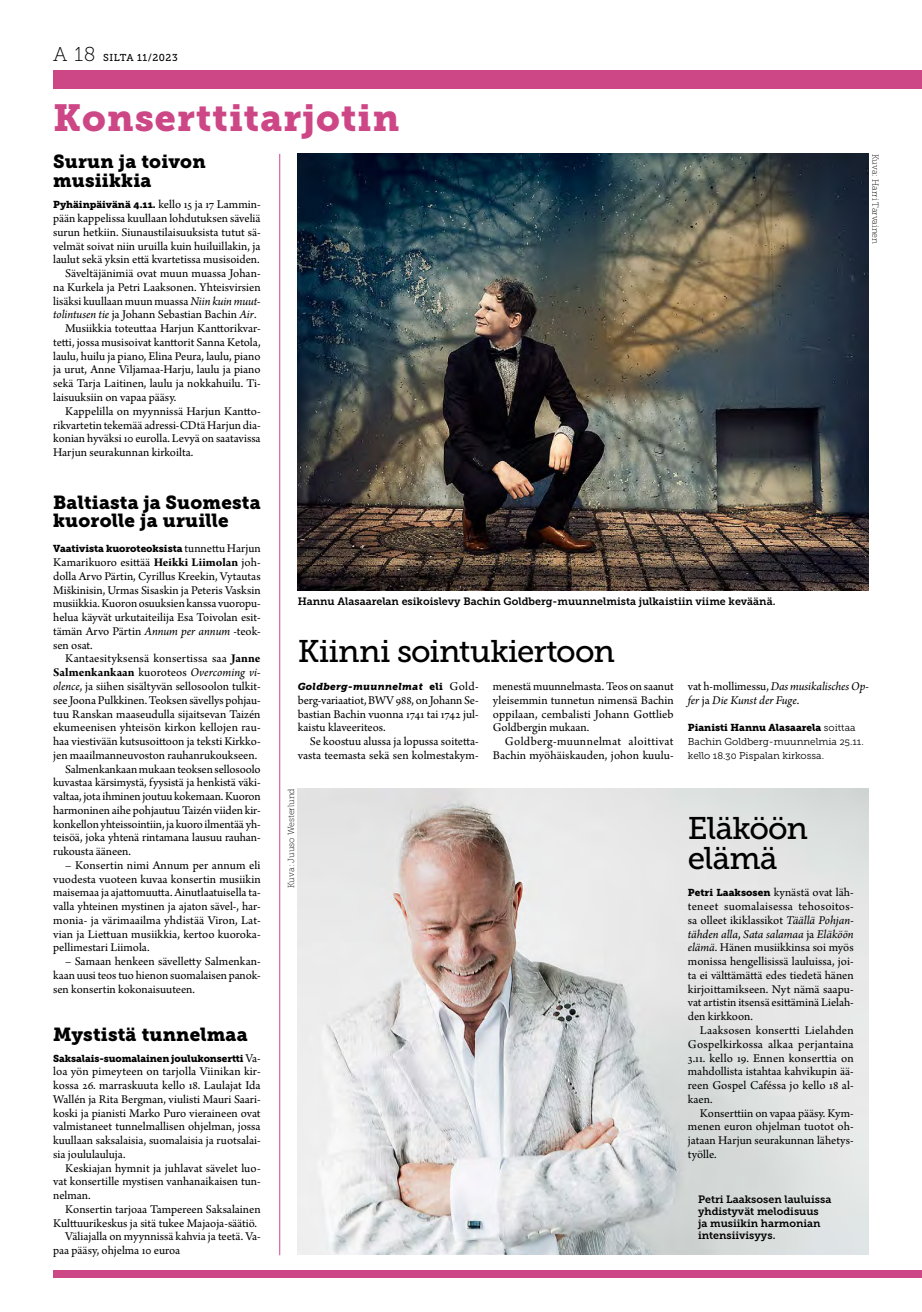
<style>
.page{position:relative;width:922px;height:1312px;background:#fff}
.page>*{position:absolute;margin:0;border:0;box-sizing:border-box;transform-origin:0 0}
.t1{font:37.5px "Museo Slab 900";letter-spacing:.03em;color:#cd4786}
.t2{font:31.25px/30.2px "Museo Slab 500";letter-spacing:-.025em;color:#000}
.t3{font:18.75px/18.8px "Museo Slab 900";letter-spacing:.01em;color:#000}
.t4{font:12.5px/13.8px "Arno Pro";color:#000;text-align:justify}
.t5{font:italic 12.5px/13.8px "Arno Pro";letter-spacing:-.005em;color:#000}
.t6{font:700 12.5px "Arno Pro";letter-spacing:.005em;color:#000}
.t7{font:10.62px/11.9px "Museo Slab 700";color:#000}
.t8{font:10px "Museo Slab 900";color:#000}
.t9{font:10px/13.8px "Museo Slab 300";color:#000}
.t10{font:italic 10px "Museo Slab 900";letter-spacing:.03em;color:#000}
.t11{font:10px "Museo Slab 500";letter-spacing:.03em;color:#000}
.t12{font:8.75px "Museo Slab 100";color:#000}
.s1{font-family:"Museo Slab 100";font-size:20px}
.s2{font-family:"Arno Pro";font-size:12.5px}
.s3{font-style:italic}
.s4{font-weight:700}
.s5{font-weight:400}
.s6{font-weight:400;font-style:italic}
.s7{font-style:normal}
.s8{font-family:"Arno Pro";font-style:normal;font-size:12.5px}
.s9{font-family:"Museo Slab 300"}
.s10{font-family:"Museo Slab 900";font-size:10px}
</style>
<div class="page">
<div style="left:53px;top:1269px;width:868px;height:7px;background:#cd4786"></div>
<div style="left:53px;top:70px;width:868px;height:19px;background:#cd4786"></div>
<hr style="left:279px;top:154px;width:1px;height:1100px;background:#cd4786">
<img style="left:298px;top:788px;width:570px;height:466px">
<img style="left:298px;top:154px;width:570px;height:436px">
<p class="t11" style="left:53px;top:52px;width:126px"><span class="s1">A 18</span> SILTA 11/2023</p>
<h1 class="t1" style="left:53px;top:96px;width:347px">Konserttitarjotin</h1>
<h3 class="t3" style="left:53px;top:152px;width:154px">Surun ja toivon musiikkia</h3>
<p class="t8" style="left:53px;top:199px;width:209px">Pyhäinpäivänä 4.11. <span class="s2">kello 15 ja 17 Lammin-</span></p>
<p class="t4" style="left:53px;top:212px;width:209px">pään kappelissa kuullaan lohdutuksen säveliä</p>
<p class="t4" style="left:53px;top:226px;width:209px">surun hetkiin. Siunaustilaisuuksista tutut sä-</p>
<p class="t4" style="left:53px;top:240px;width:209px">velmät soivat niin uruilla kuin huiluillakin, ja</p>
<p class="t4" style="left:53px;top:253px;width:208px">laulut sekä yksin että kvartetissa musisoiden.</p>
<p class="t4" style="left:65px;top:267px;width:197px">Säveltäjänimiä ovat muun muassa Johan-</p>
<p class="t4" style="left:53px;top:281px;width:209px">na Kurkela ja Petri Laaksonen. Yhteisvirsien</p>
<p class="t4" style="left:53px;top:295px;width:209px">lisäksi kuullaan muun muassa <span class="s3">Niin kuin muut-</span></p>
<p class="t4" style="left:53px;top:308px;width:205px"><span class="s3">tolintusen tie</span> ja Johann Sebastian Bachin <span class="s3">Air</span>.</p>
<p class="t4" style="left:65px;top:322px;width:197px">Musiikkia toteuttaa Harjun Kanttorikvar-</p>
<p class="t4" style="left:53px;top:336px;width:209px">tetti, jossa musisoivat kanttorit Sanna Ketola,</p>
<p class="t4" style="left:53px;top:350px;width:209px">laulu, huilu ja piano, Elina Peura, laulu, piano</p>
<p class="t4" style="left:53px;top:363px;width:209px">ja urut, Anne Viljamaa-Harju, laulu ja piano</p>
<p class="t4" style="left:53px;top:377px;width:209px">sekä Tarja Laitinen, laulu ja nokkahuilu. Ti-</p>
<p class="t4" style="left:53px;top:391px;width:125px">laisuuksiin on vapaa pääsy.</p>
<p class="t4" style="left:65px;top:405px;width:197px">Kappelilla on myynnissä Harjun Kantto-</p>
<p class="t4" style="left:53px;top:418px;width:209px">rikvartetin tekemää adressi-CDtä Harjun dia-</p>
<p class="t4" style="left:53px;top:432px;width:209px">konian hyväksi 10 eurolla. Levyä on saatavissa</p>
<p class="t4" style="left:53px;top:446px;width:142px">Harjun seurakunnan kirkoilta.</p>
<p class="t12" style="left:879px;top:154px;width:92px;rotate:90deg">Kuva: Harri Tarvainen</p>
<h3 class="t3" style="left:53px;top:493px;width:209px">Baltiasta ja Suomesta kuorolle ja uruille</h3>
<p class="t8" style="left:53px;top:543px;width:209px">Vaativista kuoroteoksista <span class="s2">tunnettu Harjun</span></p>
<p class="t4" style="left:53px;top:556px;width:209px">Kamarikuoro esittää <span class="s4">Heikki Liimolan</span> joh&shy;dolla Arvo Pärtin, Cyrillus Kreekin, Vytautas Miškinisin, Urmas Sisaskin ja Peteris Vasksin musiikkia. Kuoron osuuksien kanssa vuoropu&shy;helua käyvät urkutaiteilija Esa Toivolan esit&shy;tämän Arvo Pärtin <span class="s3">Annum per annum</span> -teok&shy;sen osat.</p>
<p class="t4" style="left:65px;top:652px;width:197px">Kantaesityksensä konsertissa saa <span class="s4">Janne</span></p>
<p class="t6" style="left:53px;top:665px;width:209px">Salmenkankaan <span class="s5">kuoroteos</span> <span class="s6">Overcoming vi-</span></p>
<p class="t4" style="left:53px;top:680px;width:209px"><span class="s3">olence</span>, ja siihen sisältyvän sellosoolon tulkit-</p>
<p class="t4" style="left:53px;top:693px;width:209px">see Joona Pulkkinen. Teoksen sävellys pohjau-</p>
<p class="t4" style="left:53px;top:707px;width:209px">tuu Ranskan maaseudulla sijaitsevan Taizén</p>
<p class="t4" style="left:53px;top:721px;width:209px">ekumeenisen yhteisön kirkon kellojen rau-</p>
<p class="t4" style="left:53px;top:735px;width:209px">haa viestivään kutsusoittoon ja teksti Kirkko-</p>
<p class="t4" style="left:53px;top:748px;width:205px">jen maailmanneuvoston rauhanrukoukseen.</p>
<p class="t4" style="left:65px;top:762px;width:197px">Salmenkankaan mukaan teoksen sellosoolo</p>
<p class="t4" style="left:53px;top:776px;width:209px">kuvastaa kärsimystä, fyysistä ja henkistä väki-</p>
<p class="t4" style="left:53px;top:790px;width:209px">valtaa, jota ihminen joutuu kokemaan. Kuoron</p>
<p class="t4" style="left:53px;top:803px;width:209px">harmoninen aihe pohjautuu Taizén viiden kir-</p>
<p class="t4" style="left:53px;top:817px;width:209px">konkellon yhteissointiin, ja kuoro ilmentää yh-</p>
<p class="t4" style="left:53px;top:831px;width:209px">teisöä, joka yhtenä rintamana lausuu rauhan-</p>
<p class="t4" style="left:53px;top:845px;width:79px">rukousta ääneen.</p>
<p class="t4" style="left:53px;top:858px;width:209px;text-indent:12px">– Konsertin nimi Annum per annum eli vuodesta vuoteen kuvaa konsertin musiikin maisemaa ja ajattomuutta. Ainutlaatuisella ta&shy;valla yhteinen mystinen ja ajaton sävel-, har&shy;monia- ja värimaailma yhdistää Viron, Lat&shy;vian ja Liettuan musiikkia, kertoo kuoroka&shy;pellimestari Liimola.</p>
<p class="t4" style="left:53px;top:955px;width:209px;text-indent:12px">– Samaan henkeen sävelletty Salmenkan&shy;kaan uusi teos tuo hienon suomalaisen panok&shy;sen konsertin kokonaisuuteen.</p>
<h3 class="t3" style="left:53px;top:1024px;width:196px">Mystistä tunnelmaa</h3>
<p class="t8" style="left:53px;top:1051px;width:209px">Saksalais-suomalainen joulukonsertti <span class="s2">Va-</span></p>
<p class="t4" style="left:53px;top:1065px;width:209px">loa yön pimeyteen on tarjolla Viinikan kir&shy;kossa 26. marraskuuta kello 18. Laulajat Ida Wallén ja Rita Bergman, viulisti Mauri Saari&shy;koski ja pianisti Marko Puro vieraineen ovat valmistaneet tunnelmallisen ohjelman, jossa kuullaan saksalaisia, suomalaisia ja ruotsalai&shy;sia joululauluja.</p>
<p class="t4" style="left:53px;top:1161px;width:209px;text-indent:12px">Keskiajan hymnit ja juhlavat sävelet luo&shy;vat konsertille mystisen vanhanaikaisen tun&shy;nelman.</p>
<p class="t4" style="left:65px;top:1202px;width:197px">Konsertin tarjoaa Tampereen Saksalainen</p>
<p class="t4" style="left:53px;top:1216px;width:205px">Kulttuurikeskus ja sitä tukee Majaoja-säätiö.</p>
<p class="t4" style="left:65px;top:1230px;width:197px">Väliajalla on myynnissä kahvia ja teetä. Va-</p>
<p class="t4" style="left:53px;top:1243px;width:128px">paa pääsy, ohjelma 10 euroa</p>
<p class="t7" style="left:298px;top:595px;width:479px">Hannu Alasaarelan esikoislevy Bachin Goldberg-muunnelmista julkaistiin viime keväänä.</p>
<h2 class="t2" style="left:298px;top:636px;width:318px">Kiinni sointukiertoon</h2>
<p class="t10" style="left:298px;top:680px;width:182px">Goldberg-muunnelmat <span class="s7">eli</span> <span class="s8">Gold-</span></p>
<p class="t4" style="left:298px;top:693px;width:182px">berg-variaatiot, BWV 988, on Johann Se&shy;bastian Bachin vuonna 1741 tai 1742 jul&shy;kaistu klaveeriteos.</p>
<p class="t4" style="left:298px;top:735px;width:182px;text-align:right">Se koostuu alussa ja lopussa soitetta&shy;vasta teemasta sekä sen kolmestakym-</p>
<p class="t4" style="left:492px;top:680px;width:182px">menestä muunnelmasta. Teos on saanut yleisemmin tunnetun nimensä Bachin oppilaan, cembalisti Johann Gottlieb Goldbergin mukaan.</p>
<p class="t4" style="left:492px;top:735px;width:182px;text-align:right">Goldberg-muunnelmat aloittivat<br>Bachin myöhäiskauden, johon kuulu-</p>
<p class="t12" style="left:286px;top:887px;width:101px;rotate:-90deg">Kuva: Juuso Westerlund</p>
<p class="t5" style="left:687px;top:680px;width:182px"><span class="s7">vat h-mollimessu,</span> Das musikalisches Op&shy;fer <span class="s7">ja</span> Die Kunst der Fuge<span class="s7">.</span></p>
<p class="t8" style="left:687px;top:721px;width:169px">Pianisti Hannu Alasaarela <span class="s9">soittaa</span></p>
<p class="t9" style="left:687px;top:734px;width:177px">Bachin Goldberg-muunnelmia 25.11. kello 18.30 Pispalan kirkossa.</p>
<h2 class="t2" style="left:687px;top:812px;width:122px">Eläköön elämä</h2>
<p class="t4" style="left:687px;top:886px;width:167px"><span class="s10">Petri Laaksosen</span> kynästä ovat läh&shy;teneet suomalaisessa tehosoitos&shy;sa olleet ikiklassikot <span class="s3">Täällä Pohjan&shy;tähden alla</span>, <span class="s3">Sata salamaa</span> ja <span class="s3">Eläköön elämä</span>. Hänen musiikkinsa soi myös monissa hengellisissä lauluissa, joi&shy;ta ei välttämättä edes tiedetä hänen kirjoittamikseen. Nyt nämä saapu&shy;vat artistin itsensä esittäminä Lielah&shy;den kirkkoon.</p>
<p class="t4" style="left:687px;top:1023px;width:167px;text-indent:12px">Laaksosen konsertti Lielahden Gospelkirkossa alkaa perjantaina 3.11. kello 19. Ennen konserttia on mahdollista istahtaa kahvikupin ää&shy;reen Gospel Caféssa jo kello 18 al&shy;kaen.</p>
<p class="t4" style="left:687px;top:1106px;width:167px;text-indent:12px">Konserttiin on vapaa pääsy. Kym&shy;menen euron ohjelman tuotot oh&shy;jataan Harjun seurakunnan lähetys&shy;työlle.</p>
<p class="t7" style="left:698px;top:1193px;width:135px">Petri Laaksosen lauluissa yhdistyvät melodisuus<br>ja musiikin harmonian intensiivisyys.</p>
</div>
